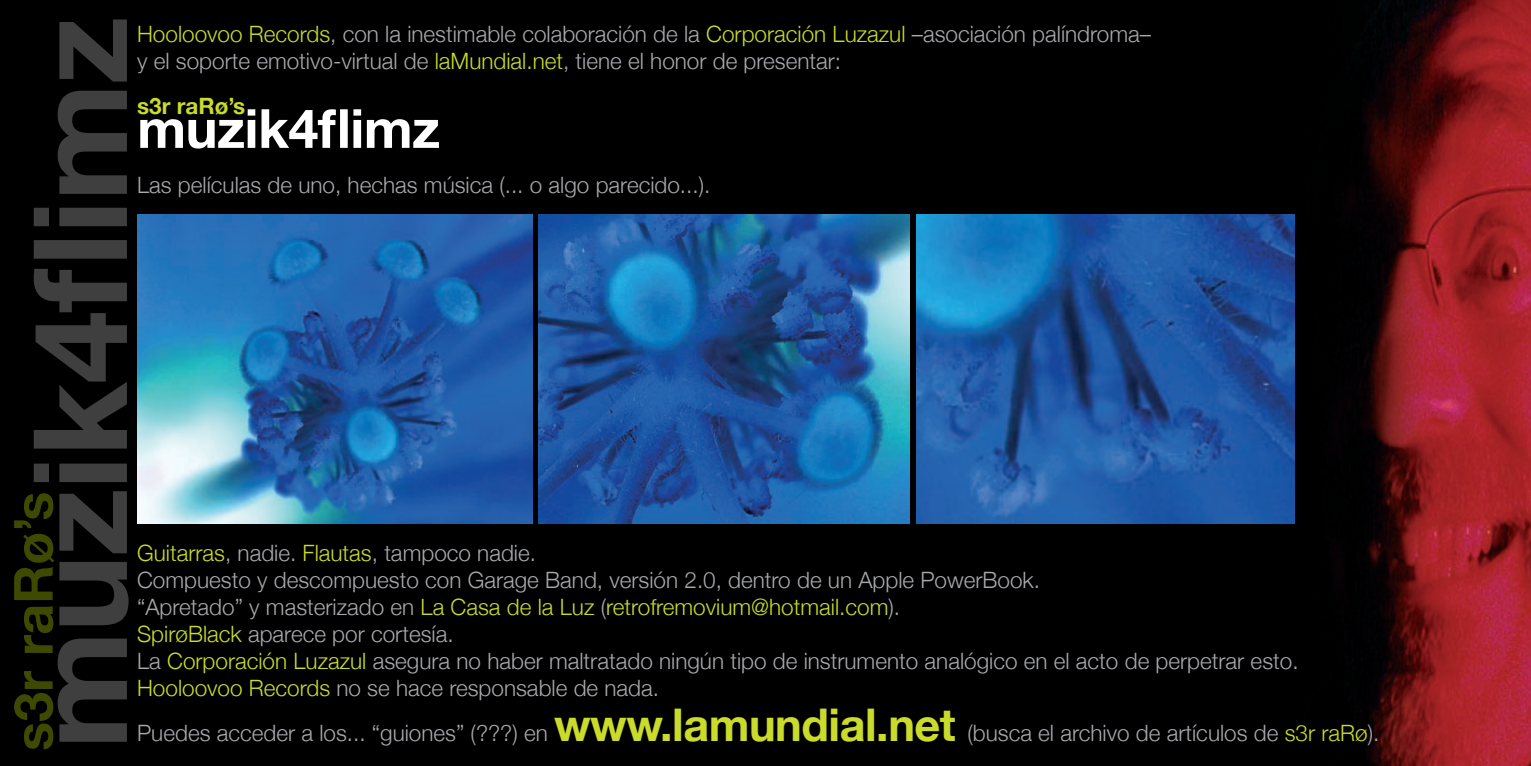
<style>
.page{position:relative;width:1531px;height:766px;background:#fff}
.page>*{position:absolute;margin:0;border:0;box-sizing:border-box;transform-origin:0 0}
.t1{font:700 130.5px "Helvetica Neue";letter-spacing:-.01em;color:#3f3f40}
.t2{font:700 54px "Helvetica Neue";letter-spacing:-.01em;color:#fff}
.t3{font:700 54px "Helvetica Neue";color:#3e4a00}
.t4{font:300 22.5px/27px "Helvetica Neue";color:#a8a9ad}
.t5{font:300 22.5px "Helvetica Neue";color:#cadb2a}
.t6{font:700 22.5px "Helvetica Neue";color:#cadb2a}
.s1{color:#cadb2a}
.s2{color:#a8a9ad}
.s3{font-weight:700;font-size:45px;color:#cadb2a}
</style>
<div class="page">
<div style="left:0;top:0;width:1531px;height:765px;background:#000"></div>
<img style="left:137px;top:214px;width:395px;height:309px">
<img style="left:538px;top:214px;width:371px;height:309px">
<img style="left:1276px;top:0;width:255px;height:765px">
<img style="left:916px;top:214px;width:379px;height:309px">
<p class="t1" style="left:0;top:749px;width:734px;rotate:-90deg">muzik4flimz</p>
<p class="t4" style="left:137px;top:20px;width:1015px"><span class="s1">Hooloovoo Records</span>, con la inestimable colaboración de la <span class="s1">Corporación Luzazul</span> –asociación palíndroma– y el soporte emotivo-virtual de <span class="s1">laMundial.net</span>, tiene el honor de presentar:</p>
<p class="t6" style="left:137px;top:92px;width:109px">s3r raRø’s</p>
<p class="t2" style="left:137px;top:95px;width:304px">muzik4flimz</p>
<p class="t4" style="left:137px;top:171px;width:575px">Las películas de uno, hechas música (... o algo parecido...).</p>
<p class="t3" style="left:0;top:750px;width:261px;rotate:-90deg">s3r raRø’s</p>
<p class="t4" style="left:137px;top:538px;width:400px"><span class="s1">Guitarras</span>, nadie. <span class="s1">Flautas</span>, tampoco nadie.</p>
<p class="t4" style="left:137px;top:565px;width:904px">Compuesto y descompuesto con Garage Band, versión 2.0, dentro de un Apple PowerBook.</p>
<p class="t5" style="left:137px;top:593px;width:764px"><span class="s2">“Apretado” y masterizado en</span> La Casa de la Luz <span class="s2">(</span>retrofremovium@hotmail.com<span class="s2">).</span></p>
<p class="t4" style="left:137px;top:619px;width:318px"><span class="s1">SpirøBlack</span> aparece por cortesía.</p>
<p class="t4" style="left:137px;top:646px;width:1163px">La <span class="s1">Corporación Luzazul</span> asegura no haber maltratado ningún tipo de instrumento analógico en el acto de perpetrar esto.</p>
<p class="t4" style="left:137px;top:673px;width:523px"><span class="s1">Hooloovoo Records</span> no se hace responsable de nada.</p>
<p class="t4" style="left:137px;top:718px;width:1243px">Puedes acceder a los... “guiones” (???) en <span class="s3">www.lamundial.net</span> (busca el archivo de artículos de <span class="s1">s3r raRø</span>).</p>
</div>
